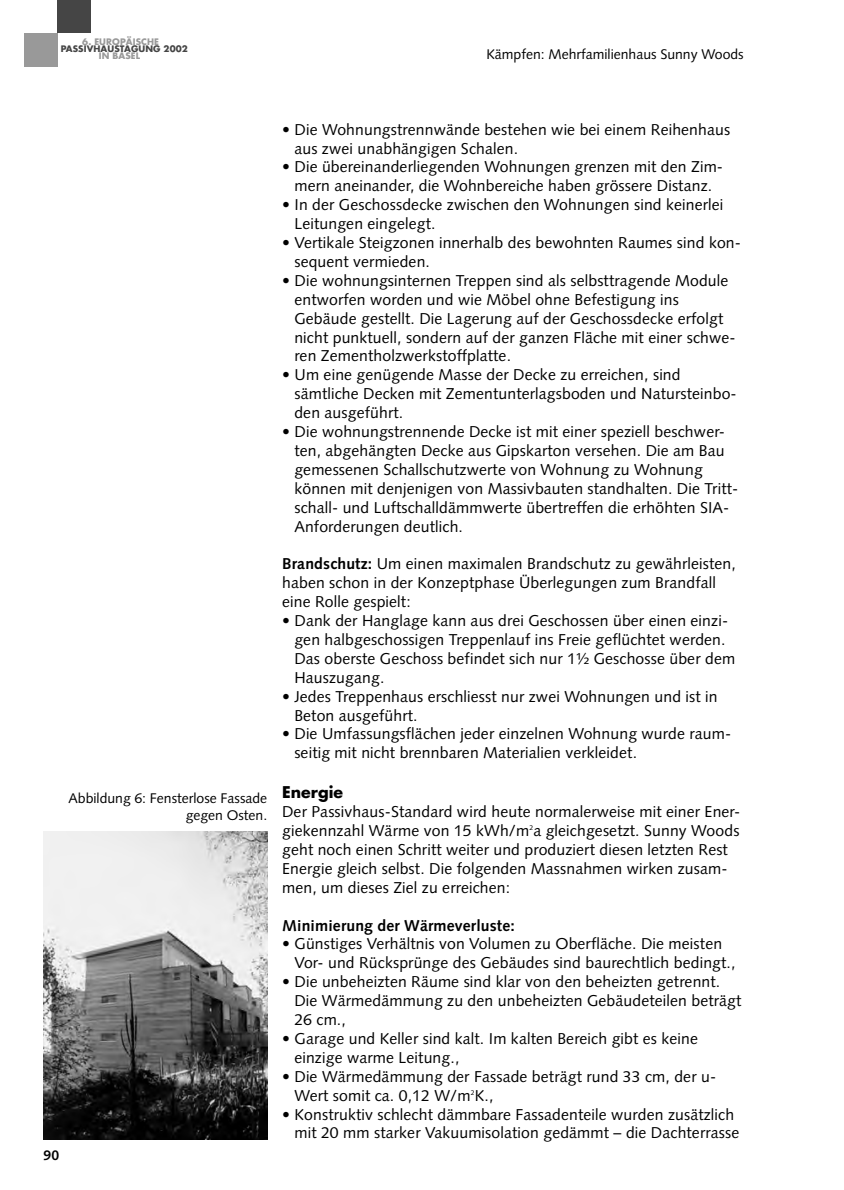
<style>
.page{position:relative;width:844px;height:1190px;background:#fff}
.page>*{position:absolute;margin:0;border:0;box-sizing:border-box;transform-origin:0 0}
.t1{font:15.75px/18.9px "Syntax";letter-spacing:.01em;color:#000}
.t2{font:700 15.75px "Syntax";letter-spacing:.01em;color:#000}
.t3{font:700 15.75px "Futura";color:#000}
.t4{font:14px/16.8px "Syntax";color:#000;text-align:right}
.t5{font:700 14px "Syntax";color:#000}
.t6{font:700 8.75px "Futura";letter-spacing:.01em;color:#999}
.t7{font:700 8.75px "Futura";letter-spacing:.01em;color:#454545}
.t8{font:6.83px "Syntax";color:#000}
.s1{font-weight:700}
</style>
<div class="page">
<div style="left:24px;top:33px;width:33px;height:33px;background:#999"></div>
<div style="left:57px;top:0;width:34px;height:33px;background:#454545"></div>
<img style="left:44px;top:831px;width:223px;height:309px">
<p class="t6" style="left:82px;top:38px;width:78px">6. EUROPÄISCHE</p>
<p class="t7" style="left:61px;top:45px;width:129px">PASSIVHAUSTAGUNG 2002</p>
<p class="t6" style="left:99px;top:52px;width:43px">IN BASEL</p>
<p class="t4" style="left:486px;top:47px;width:259px">Kämpfen: Mehrfamilienhaus Sunny Woods</p>
<p class="t4" style="left:69px;top:792px;width:200px">Abbildung 6: Fensterlose Fassade gegen Osten.</p>
<p class="t5" style="left:44px;top:1150px;width:17px">90</p>
<p class="t1" style="left:294px;top:121px;width:437px;text-indent:-12px">• Die Wohnungstrennwände bestehen wie bei einem Reihenhaus aus zwei unabhängigen Schalen.</p>
<p class="t1" style="left:282px;top:159px;width:442px;text-align:center">• Die übereinanderliegenden Wohnungen grenzen mit den Zim&shy;mern aneinander, die Wohnbereiche haben grössere Distanz.</p>
<p class="t1" style="left:294px;top:197px;width:430px;text-indent:-12px">• In der Geschossdecke zwischen den Wohnungen sind keinerlei<br>Leitungen eingelegt.</p>
<p class="t1" style="left:294px;top:235px;width:448px;text-indent:-12px">• Vertikale Steigzonen innerhalb des bewohnten Raumes sind kon&shy;sequent vermieden.</p>
<p class="t1" style="left:294px;top:272px;width:443px;text-indent:-12px">• Die wohnungsinternen Treppen sind als selbsttragende Module entworfen worden und wie Möbel ohne Befestigung ins Gebäude gestellt. Die Lagerung auf der Geschossdecke erfolgt nicht punktuell, sondern auf der ganzen Fläche mit einer schwe&shy;ren Zementholzwerkstoffplatte.</p>
<p class="t1" style="left:294px;top:367px;width:444px;text-indent:-12px">• Um eine genügende Masse der Decke zu erreichen, sind sämtliche Decken mit Zementunterlagsboden und Natursteinbo&shy;den ausgeführt.</p>
<p class="t1" style="left:294px;top:424px;width:445px;text-indent:-12px">• Die wohnungstrennende Decke ist mit einer speziell beschwer&shy;ten, abgehängten Decke aus Gipskarton versehen. Die am Bau gemessenen Schallschutzwerte von Wohnung zu Wohnung können mit denjenigen von Massivbauten standhalten. Die Tritt&shy;schall- und Luftschalldämmwerte übertreffen die erhöhten SIA-Anforderungen deutlich.</p>
<p class="t1" style="left:282px;top:556px;width:455px"><span class="s1">Brandschutz:</span> Um einen maximalen Brandschutz zu gewährleisten, haben schon in der Konzeptphase Überlegungen zum Brandfall eine Rolle gespielt:</p>
<p class="t1" style="left:294px;top:613px;width:442px;text-indent:-12px">• Dank der Hanglage kann aus drei Geschossen über einen einzi&shy;gen halbgeschossigen Treppenlauf ins Freie geflüchtet werden.<br>Das oberste Geschoss befindet sich nur 1½ Geschosse über dem Hauszugang.</p>
<p class="t1" style="left:294px;top:688px;width:425px;text-indent:-12px">• Jedes Treppenhaus erschliesst nur zwei Wohnungen und ist in<br>Beton ausgeführt.</p>
<p class="t1" style="left:294px;top:726px;width:438px;text-indent:-12px">• Die Umfassungsflächen jeder einzelnen Wohnung wurde raum&shy;seitig mit nicht brennbaren Materialien verkleidet.</p>
<p class="t3" style="left:282px;top:785px;width:63px">Energie</p>
<p class="t1" style="left:282px;top:804px;width:459px">Der Passivhaus-Standard wird heute normalerweise mit einer Ener&shy;giekennzahl Wärme von 15 kWh/m a gleichgesetzt. Sunny Woods</p>
<p class="t8" style="left:529px;top:825px;width:5px">2</p>
<p class="t1" style="left:282px;top:842px;width:447px;text-align:justify">geht noch einen Schritt weiter und produziert diesen letzten Rest Energie gleich selbst. Die folgenden Massnahmen wirken zusam&shy;men, um dieses Ziel zu erreichen:</p>
<p class="t2" style="left:282px;top:919px;width:234px">Minimierung der Wärmeverluste:</p>
<p class="t1" style="left:294px;top:936px;width:442px;text-indent:-12px">• Günstiges Verhältnis von Volumen zu Oberfläche. Die meisten<br>Vor- und Rücksprünge des Gebäudes sind baurechtlich bedingt.,</p>
<p class="t1" style="left:294px;top:974px;width:448px;text-indent:-12px">• Die unbeheizten Räume sind klar von den beheizten getrennt.<br>Die Wärmedämmung zu den unbeheizten Gebäudeteilen beträgt<br>26 cm.,</p>
<p class="t1" style="left:294px;top:1031px;width:405px;text-indent:-12px">• Garage und Keller sind kalt. Im kalten Bereich gibt es keine einzige warme Leitung.,</p>
<p class="t1" style="left:294px;top:1068px;width:423px;text-indent:-12px">• Die Wärmedämmung der Fassade beträgt rund 33 cm, der u-<br>Wert somit ca. 0,12 W/m K.,</p>
<p class="t8" style="left:471px;top:1089px;width:5px">2</p>
<p class="t1" style="left:294px;top:1106px;width:446px;text-indent:-12px">• Konstruktiv schlecht dämmbare Fassadenteile wurden zusätzlich mit 20 mm starker Vakuumisolation gedämmt – die Dachterrasse</p>
</div>
